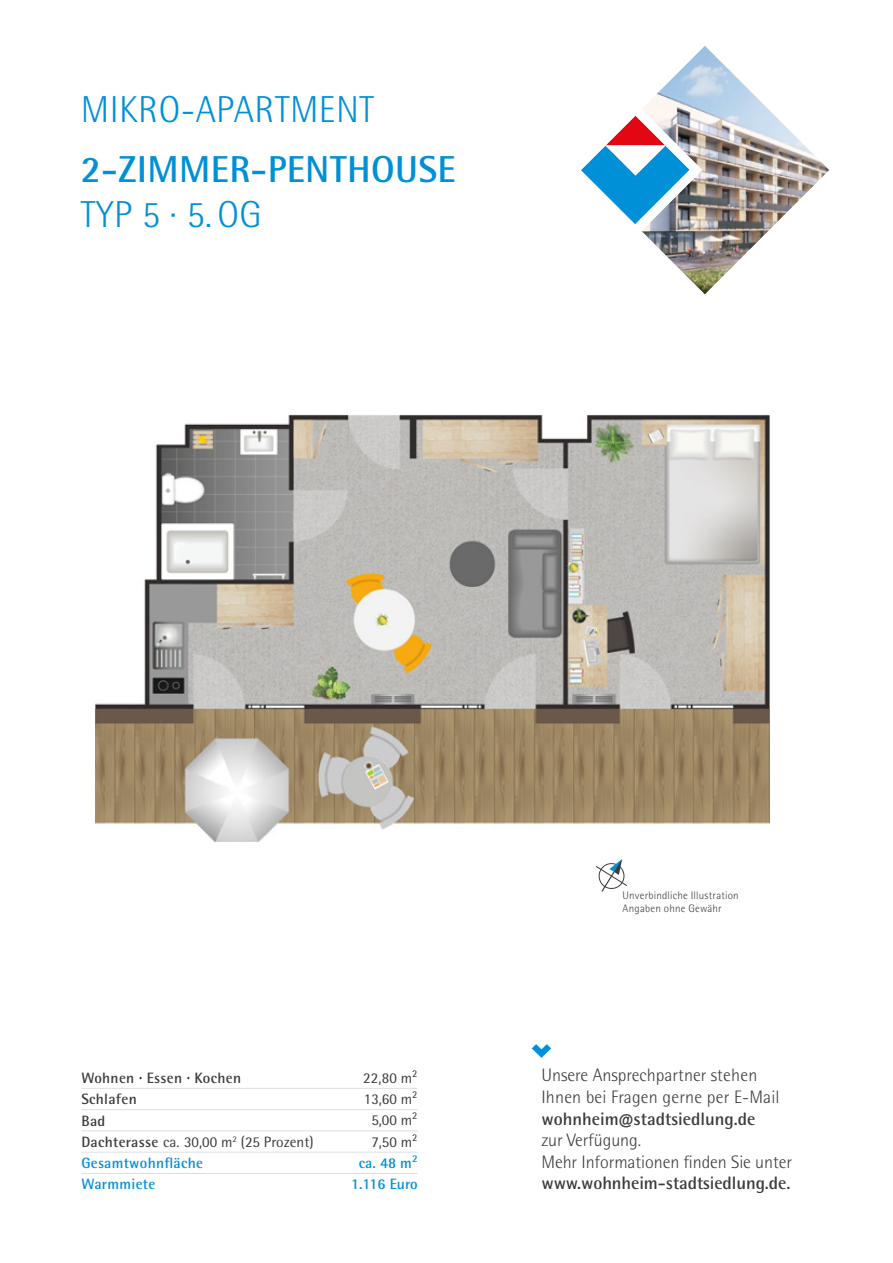
<style>
.page{position:relative;width:893px;height:1263px;background:#fff}
.page>*{position:absolute;margin:0;border:0;box-sizing:border-box;transform-origin:0 0}
.t1{font:300 37.5px "Rotis Semi Sans Std";letter-spacing:.01em;color:#0090d7}
.t2{font:700 37.5px "Rotis Semi Sans Std";letter-spacing:.01em;color:#0090d7}
.t3{font:300 18px/21.6px "Rotis Semi Sans Std";color:#3c3c3b}
.t4{font:700 18px "Rotis Semi Sans Std";letter-spacing:-.005em;color:#3c3c3b}
.t5{font:15px "Rotis Semi Sans Std";color:#3c3c3b}
.t6{font:700 15px "Rotis Semi Sans Std";letter-spacing:.02em;color:#0090d7}
.t7{font:700 15px "Rotis Semi Sans Std";letter-spacing:.02em;color:#3c3c3b}
.t8{font:300 10.95px/13.2px "Rotis Semi Sans Std";letter-spacing:.02em;color:#3c3c3b}
.s1{font-weight:700}
</style>
<div class="page">
<img style="left:642px;top:46px;width:187px;height:248px">
<svg style="left:581px;top:116px;width:108px;height:108px"></svg>
<svg style="left:532px;top:1044px;width:19px;height:14px"></svg>
<hr style="left:81px;top:1088px;width:243px;height:1px;background:#dedede">
<hr style="left:324px;top:1088px;width:94px;height:1px;background:#dedede">
<hr style="left:81px;top:1109px;width:243px;height:1px;background:#dedede">
<hr style="left:324px;top:1109px;width:94px;height:1px;background:#dedede">
<hr style="left:81px;top:1130px;width:243px;height:1px;background:#dedede">
<hr style="left:324px;top:1130px;width:94px;height:1px;background:#dedede">
<hr style="left:81px;top:1152px;width:243px;height:1px;background:#dedede">
<hr style="left:324px;top:1152px;width:94px;height:1px;background:#dedede">
<hr style="left:81px;top:1173px;width:243px;height:1px;background:#dedede">
<hr style="left:324px;top:1173px;width:94px;height:1px;background:#dedede">
<img style="left:96px;top:414px;width:674px;height:427px">
<svg style="left:596px;top:859px;width:32px;height:33px"></svg>
<h1 class="t1" style="left:81px;top:88px;width:295px">MIKRO-APARTMENT</h1>
<h1 class="t2" style="left:81px;top:146px;width:376px">2-ZIMMER-PENTHOUSE</h1>
<h1 class="t1" style="left:81px;top:193px;width:182px">TYP 5 · 5. OG</h1>
<p class="t7" style="left:81px;top:1069px;width:161px">Wohnen Essen Kochen</p>
<p class="t5" style="left:363px;top:1069px;width:56px">22,80 m²</p>
<p class="t7" style="left:81px;top:1090px;width:57px">Schlafen</p>
<p class="t5" style="left:364px;top:1090px;width:55px">13,60 m²</p>
<p class="t7" style="left:81px;top:1111px;width:25px">Bad</p>
<p class="t5" style="left:371px;top:1111px;width:48px">5,00 m²</p>
<p class="t5" style="left:81px;top:1133px;width:234px"><span class="s1">Dachterasse</span> ca. 30,00 m<sup>2</sup> (25 Prozent)</p>
<p class="t5" style="left:371px;top:1133px;width:48px">7,50 m²</p>
<p class="t6" style="left:81px;top:1154px;width:123px">Gesamtwohnfläche</p>
<p class="t6" style="left:359px;top:1154px;width:60px">ca. 48 m²</p>
<p class="t6" style="left:81px;top:1175px;width:76px">Warmmiete</p>
<p class="t6" style="left:351px;top:1175px;width:68px">1.116 Euro</p>
<p class="t8" style="left:623px;top:888px;width:118px">Unverbindliche Illustration<br>Angaben ohne Gewähr</p>
<p class="t3" style="left:541px;top:1065px;width:240px">Unsere Ansprechpartner stehen<br>Ihnen bei Fragen gerne per E-Mail</p>
<p class="t4" style="left:541px;top:1107px;width:216px">wohnheim@stadtsiedlung.de</p>
<p class="t3" style="left:541px;top:1129px;width:252px">zur Verfügung.<br>Mehr Informationen finden Sie unter</p>
<p class="t4" style="left:541px;top:1172px;width:250px">www.wohnheim-stadtsiedlung.de.</p>
</div>
